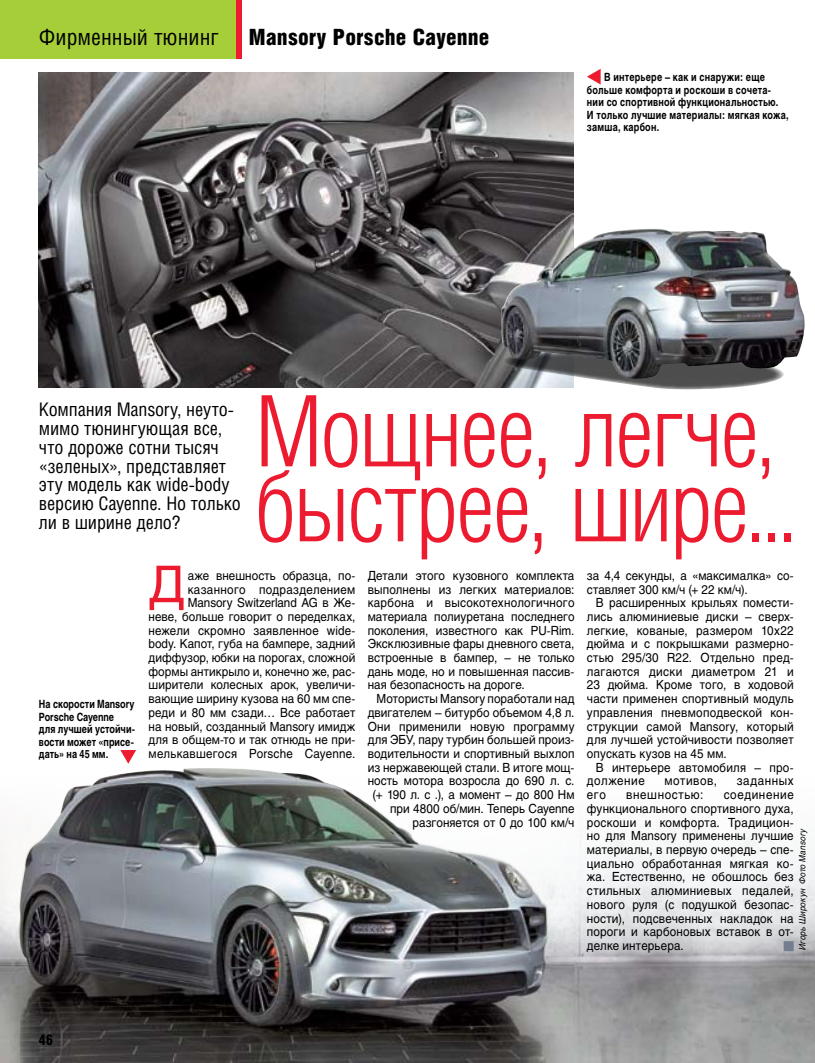
<style>
.page{position:relative;width:815px;height:1063px;background:#fff}
.page>*{position:absolute;margin:0;border:0;box-sizing:border-box;transform-origin:0 0}
.t1{font:300 98.75px/75px "Helios Cond";letter-spacing:-.015em;color:#ed1b2f}
.t2{font:50.25px "Helios";color:#ed1b2f}
.t3{font:900 22.5px "Helios Cond";color:#000}
.t4{font:22.5px "Helios Cond";color:#000}
.t5{font:18.75px/18.8px "Helios Cond";letter-spacing:-.01em;color:#000}
.t6{font:900 15px "Helios Cond";color:#000;scale:.93 1}
.t7{font:12.5px/13.8px "Helios";letter-spacing:.005em;color:#000;text-align:justify;scale:.93 1}
.t8{font:12.5px "Helios";letter-spacing:.05em;color:#000;scale:.93 1}
.t9{font:700 11.25px/12.5px "Helios";letter-spacing:.02em;color:#000;scale:.8 1}
.t10{font:700 11.25px/12.5px "Helios";color:#000;scale:.8 1}
.t11{font:italic 8.75px "Helios";letter-spacing:.02em;color:#000;scale:.93 1}
</style>
<div class="page">
<div style="left:0;top:0;width:236px;height:59px;background:#a6ce39"></div>
<div style="left:236px;top:0;width:5px;height:59px;background:#ed1b2f"></div>
<div style="left:784px;top:941px;width:10px;height:10px;background:#757e8e"></div>
<img style="left:39px;top:72px;width:535px;height:316px">
<svg style="left:502px;top:379px;width:277px;height:11px"></svg>
<img style="left:0;top:768px;width:575px;height:295px">
<img style="left:501px;top:229px;width:304px;height:150px">
<svg style="left:587px;top:69px;width:14px;height:16px"></svg>
<svg style="left:120px;top:750px;width:16px;height:14px"></svg>
<h3 class="t4" style="left:39px;top:23px;width:181px">Фирменный тюнинг</h3>
<h3 class="t3" style="left:249px;top:24px;width:242px">Mansory Porsche Cayenne</h3>
<p class="t9" style="left:587px;top:71px;width:253px;text-indent:17px">В интерьере – как и снаружи: еще больше комфорта и роскоши в сочета&shy;нии со спортивной функциональностью.<br>И только лучшие материалы: мягкая кожа, замша, карбон.</p>
<h3 class="t5" style="left:39px;top:400px;width:203px">Компания Mansory, неуто&shy;мимо тюнингующая все, что дороже сотни тысяч «зеленых», представляет эту модель как wide-body версию Cayenne. Но только ли в ширине дело?</h3>
<h1 class="t1" style="left:255px;top:393px;width:545px">Мощнее, легче, быстрее, шире...</h1>
<p class="t10" style="left:39px;top:698px;width:121px">На скорости Mansory<br>Porsche Cayenne<br>для лучшей устойчи&shy;вости может «присе&shy;дать» на 45 мм.</p>
<h2 class="t2" style="left:149px;top:555px;width:38px">Д</h2>
<p class="t7" style="left:149px;top:568px;width:224px;text-align:right">аже внешность образца, по&shy;казанного подразделением<br>Mansory Switzerland AG в Же-<br>неве, больше говорит о переделках, нежели скромно заявленное wide&shy;body. Капот, губа на бампере, задний диффузор, юбки на порогах, сложной формы антикрыло и, конечно же, рас&shy;ширители колесных арок, увеличи&shy;вающие ширину кузова на 60 мм спе&shy;реди и 80 мм сзади… Все работает на новый, cозданный Mansory имидж для в общем-то и так отнюдь не при&shy;мелькавшегося Porsche Cayenne.</p>
<p class="t7" style="left:368px;top:568px;width:224px">Детали этого кузовного комплекта выполнены из легких материалов: карбона и высокотехнологичного материала полиуретана последнего поколения, известного как PU-Rim.<br>Эксклюзивные фары дневного света, встроенные в бампер, – не только дань моде, но и повышенная пассив&shy;ная безопасность на дороге.</p>
<p class="t7" style="left:368px;top:692px;width:224px;text-align:right">Мотористы Mansory поработали над двигателем – битурбо объемом 4,8 л.<br>Они применили новую программу для ЭБУ, пару турбин большей произ&shy;водительности и спортивный выхлоп из нержавеющей стали. В итоге мощ&shy;ность мотора возросла до 690 л. с. (+ 190 л. с .), а момент – до 800 Нм при 4800 об/мин. Теперь Cayenne разгоняется от 0 до 100 км/ч</p>
<p class="t7" style="left:587px;top:568px;width:224px">за 4,4 секунды, а «максималка» со&shy;ставляет 300 км/ч (+ 22 км/ч).</p>
<p class="t7" style="left:587px;top:596px;width:224px;text-indent:9px">В расширенных крыльях помести&shy;лись алюминиевые диски – сверх&shy;легкие, кованые, размером 10х22 дюйма и с покрышками размерно&shy;стью 295/30 R22. Отдельно пред&shy;лагаются диски диаметром 21 и 23 дюйма. Кроме того, в ходовой части применен спортивный модуль управления пневмоподвеской кон&shy;струкции самой Mansory, который для лучшей устойчивости позволяет опускать кузов на 45 мм.</p>
<p class="t7" style="left:587px;top:760px;width:224px;text-indent:9px">В интерьере автомобиля – про&shy;должение</p>
<p class="t8" style="left:664px;top:774px;width:58px">мотивов,</p>
<p class="t8" style="left:737px;top:774px;width:63px">заданных</p>
<p class="t7" style="left:587px;top:788px;width:224px;text-indent:137px">соединение функционального спортивного духа, роскоши и комфорта. Традицион&shy;но для Mansory применены лучшие материалы, в первую очередь – спе&shy;циально обработанная мягкая ко&shy;жа. Естественно, не обошлось без стильных алюминиевых педалей, нового руля (с подушкой безопас&shy;ности), подсвеченных накладок на пороги и карбоновых вставок в от&shy;делке интерьера.</p>
<p class="t7" style="left:587px;top:788px;width:22px">его</p>
<p class="t8" style="left:626px;top:787px;width:84px">внешностью:</p>
<p class="t11" style="left:797px;top:950px;width:131px;rotate:-90deg">Игорь Широкун Фото Mansory</p>
<p class="t6" style="left:39px;top:1031px;width:17px">46</p>
</div>
